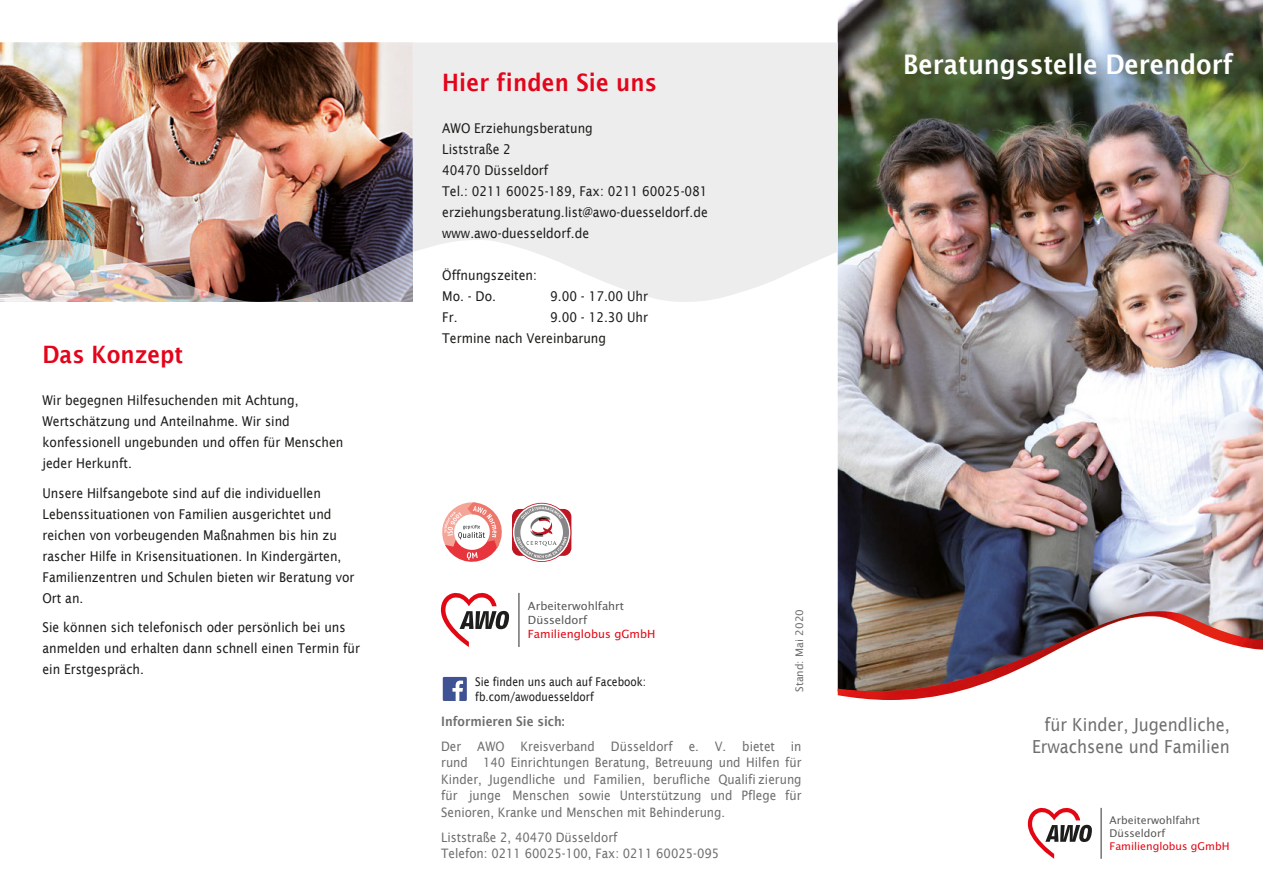
<style>
.page{position:relative;width:1263px;height:893px;background:#fff}
.page>*{position:absolute;margin:0;border:0;box-sizing:border-box;transform-origin:0 0}
.t1{font:600 27px "Lucida Sans";color:#fff;scale:.9 1}
.t2{font:600 24px "Lucida Sans";letter-spacing:.01em;color:#e3051b;scale:.9 1}
.t3{font:18px "Lucida Sans";color:#706f6f;scale:.9 1}
.t4{font:13.5px/21px "Lucida Sans";color:#1d1d1b;scale:.9 1}
.t5{font:13.05px/16.5px "Lucida Sans";color:#706f6f;scale:.9 1}
.t6{font:12px "Lucida Sans";color:#1d1d1b;scale:.86 1}
.t7{font:11.25px/13.8px "Lucida Sans";color:#575756}
.t8{font:10.65px/12.9px "Lucida Sans";color:#575756}
.Fließtext{font:10.5px "Lucida Sans";color:#706f6f}
.s1{color:#e30613}
.s2{font-weight:600}
</style>
<div class="page">
<img style="left:838px;top:0;width:425px;height:610px">
<img style="left:838px;top:610px;width:425px;height:90px">
<svg style="left:412px;top:43px;width:426px;height:259px;fill:#ededed"></svg>
<img style="left:0;top:43px;width:412px;height:259px">
<svg style="left:441px;top:593px;width:68px;height:54px"></svg>
<hr style="left:518px;top:593px;width:1px;height:54px;background:#706f6f">
<svg style="left:442px;top:502px;width:60px;height:60px"></svg>
<svg style="left:512px;top:503px;width:59px;height:59px"></svg>
<svg style="left:1028px;top:808px;width:64px;height:51px"></svg>
<hr style="left:1101px;top:808px;width:1px;height:51px;background:#706f6f">
<div style="left:443px;top:677px;width:24px;height:24px;background:#3f5293"></div>
<svg style="left:452px;top:680px;width:11px;height:21px"></svg>
<p class="t2" style="left:43px;top:341px;width:158px">Das Konzept</p>
<p class="t4" style="left:43px;top:390px;width:336px">Wir begegnen Hilfesuchenden mit Achtung, Wertschätzung und Anteilnahme. Wir sind konfessionell ungebunden und offen für Menschen jeder Herkunft.</p>
<p class="t4" style="left:43px;top:482px;width:348px">Unsere Hilfsangebote sind auf die individuellen Lebenssituationen von Familien ausgerichtet und reichen von vorbeugenden Maßnahmen bis hin zu rascher Hilfe in Krisensituationen. In Kindergärten, Familienzentren und Schulen bieten wir Beratung vor Ort an.</p>
<p class="t4" style="left:43px;top:617px;width:354px">Sie können sich telefonisch oder persönlich bei uns anmelden und erhalten dann schnell einen Termin für ein Erstgespräch.</p>
<p class="t2" style="left:442px;top:69px;width:240px">Hier finden Sie uns</p>
<p class="t4" style="left:442px;top:118px;width:169px">AWO Erziehungsberatung</p>
<p class="t4" style="left:442px;top:139px;width:78px">Liststraße 2</p>
<p class="t4" style="left:442px;top:160px;width:119px">40470 Düsseldorf</p>
<p class="t4" style="left:442px;top:181px;width:296px">Tel.: 0211 60025-189, Fax: 0211 60025-081</p>
<p class="t4" style="left:442px;top:202px;width:297px">erziehungsberatung.list@awo-duesseldorf.de</p>
<p class="t4" style="left:442px;top:223px;width:165px">www.awo-duesseldorf.de</p>
<p class="t4" style="left:442px;top:265px;width:107px">Öffnungszeiten:</p>
<p class="t4" style="left:442px;top:286px;width:61px">Mo. - Do.</p>
<p class="t4" style="left:550px;top:286px;width:110px">9.00 - 17.00 Uhr</p>
<p class="t4" style="left:442px;top:307px;width:19px">Fr.</p>
<p class="t4" style="left:550px;top:307px;width:110px">9.00 - 12.30 Uhr</p>
<p class="t4" style="left:442px;top:328px;width:183px">Termine nach Vereinbarung</p>
<p class="t7" style="left:528px;top:599px;width:129px">Arbeiterwohlfahrt<br>Düsseldorf<br><span class="s1">Familienglobus gGmbH</span></p>
<p class="t6" style="left:475px;top:675px;width:200px">Sie finden uns auch auf Facebook:</p>
<p class="t6" style="left:475px;top:690px;width:139px">fb.com/awoduesseldorf</p>
<p class="Fließtext" style="left:793px;top:692px;width:84px;rotate:-90deg">Stand: Mai 2020</p>
<p class="t5" style="left:441px;top:708px;width:402px;line-height:25px"><span class="s2">Informieren Sie sich:<br></span>Der AWO Kreisverband Düsseldorf e. V. bietet in</p>
<p class="t5" style="left:441px;top:754px;width:402px;text-align:justify">rund 140 Einrichtungen Beratung, Betreuung und Hilfen für Kinder, Jugendliche und Familien, berufliche Qualifi zierung für junge Menschen sowie Unterstützung und Pflege für Senioren, Kranke und Menschen mit Behinderung.</p>
<p class="t5" style="left:441px;top:829px;width:311px">Liststraße 2, 40470 Düsseldorf<br>Telefon: 0211 60025-100, Fax: 0211 60025-095</p>
<p class="t1" style="left:903px;top:48px;width:368px">Beratungsstelle Derendorf</p>
<p class="t3" style="left:1044px;top:714px;width:208px">für Kinder, Jugendliche,</p>
<p class="t3" style="left:1032px;top:736px;width:221px">Erwachsene und Familien</p>
<p class="t8" style="left:1110px;top:814px;width:121px">Arbeiterwohlfahrt<br>Düsseldorf<br><span class="s1">Familienglobus gGmbH</span></p>
</div>
